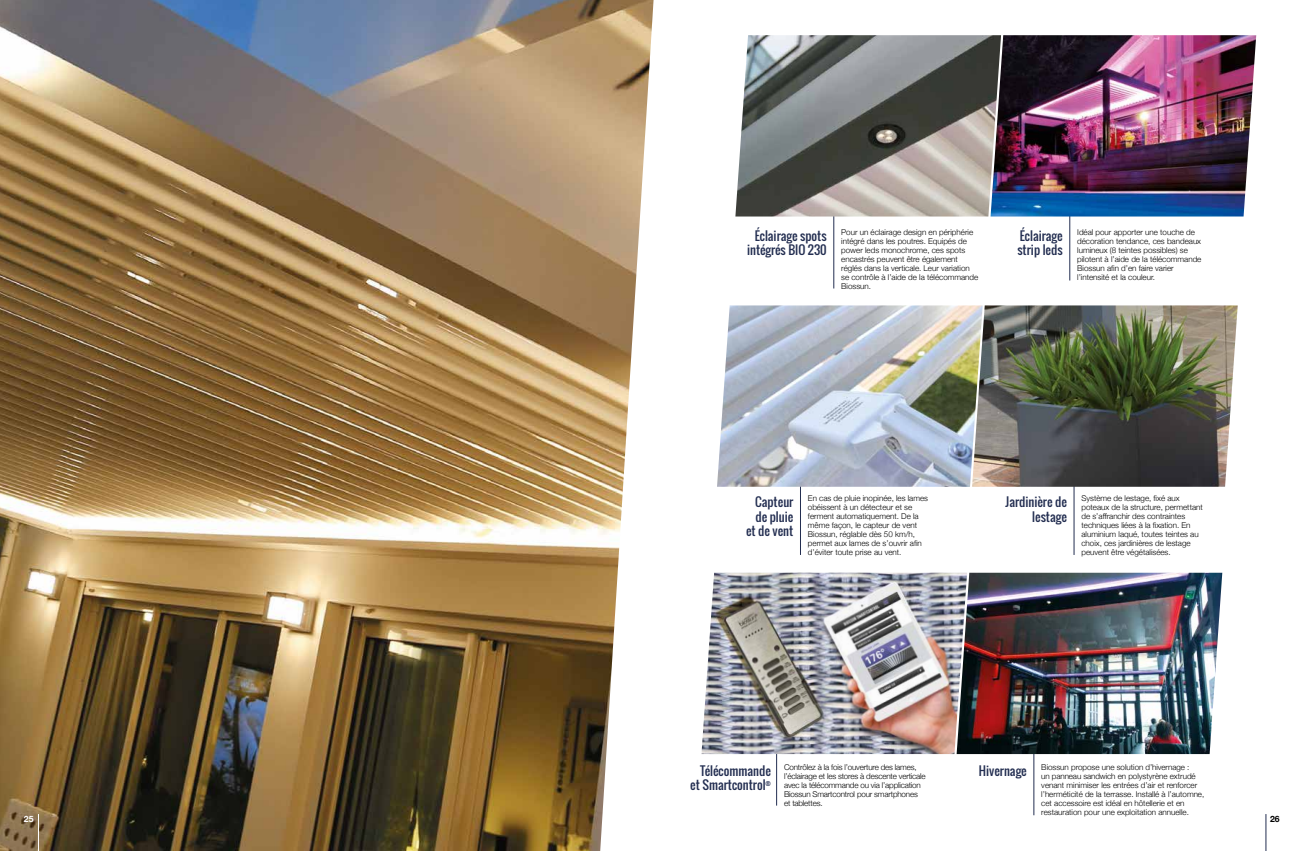
<style>
.page{position:relative;width:1304px;height:851px;background:#fff}
.page>*{position:absolute;margin:0;border:0;box-sizing:border-box;transform-origin:0 0}
.t1{font:12px/14.4px "Oswald";color:#232e51;text-align:right}
.t2{font:700 8.6px "Helvetica Neue";color:#fff}
.t3{font:700 8.6px "Helvetica Neue";color:#000}
.t4{font:300 8px/9px "Helvetica Neue";color:#000}
.t5{font:300 8px/9px "Helvetica Neue";letter-spacing:-.02em;color:#000}
</style>
<div class="page">
<hr style="left:800px;top:479px;width:1px;height:76px;background:#232e51">
<hr style="left:833px;top:212px;width:1px;height:76px;background:#232e51">
<hr style="left:776px;top:747px;width:1px;height:58px;background:#232e51">
<hr style="left:1073px;top:479px;width:1px;height:76px;background:#232e51">
<hr style="left:1069px;top:212px;width:1px;height:68px;background:#232e51">
<hr style="left:1033px;top:747px;width:1px;height:68px;background:#232e51">
<img style="left:0;top:0;width:654px;height:850px">
<img style="left:735px;top:35px;width:256px;height:181px">
<img style="left:717px;top:305px;width:255px;height:181px">
<img style="left:972px;top:305px;width:266px;height:181px">
<img style="left:967px;top:572px;width:255px;height:182px">
<img style="left:991px;top:35px;width:265px;height:181px">
<hr style="left:1265px;top:813px;width:1px;height:37px;background:#232e51">
<hr style="left:38px;top:813px;width:1px;height:37px;background:#fff">
<img style="left:701px;top:572px;width:266px;height:182px">
<h1 class="t1" style="left:747px;top:228px;width:81px">Éclairage spots intégrés BIO 230</h1>
<p class="t4" style="left:841px;top:227px;width:139px">Pour un éclairage design en périphérie intégré dans les poutres. Equipés de power leds monochrome, ces spots encastrés peuvent être également réglés dans la verticale. Leur variation se contrôle à l’aide de la télécommande Biossun.</p>
<h1 class="t1" style="left:1017px;top:228px;width:47px;text-align:left">Éclairage strip leds</h1>
<p class="t4" style="left:1077px;top:227px;width:126px">Idéal pour apporter une touche de décoration tendance, ces bandeaux lumineux (8 teintes possibles) se pilotent à l’aide de la télécommande<br>Biossun afin d’en faire varier l’intensité et la couleur.</p>
<h1 class="t1" style="left:746px;top:494px;width:49px">Capteur de pluie et de vent</h1>
<p class="t4" style="left:808px;top:493px;width:122px">En cas de pluie inopinée, les lames obéissent à un détecteur et se ferment automatiquement. De la même façon, le capteur de vent<br>Biossun, réglable dès 50 km/h, permet aux lames de s’ouvrir afin d’éviter toute prise au vent.</p>
<h1 class="t1" style="left:1006px;top:494px;width:63px">Jardinière de lestage</h1>
<p class="t4" style="left:1081px;top:493px;width:123px">Système de lestage, fixé aux poteaux de la structure, permettant de s’affranchir des contraintes techniques liées à la fixation. En aluminium laqué, toutes teintes au choix, ces jardinières de lestage peuvent être végétalisées.</p>
<p class="t5" style="left:784px;top:762px;width:143px">Contrôlez à la fois l’ouverture des lames, l’éclairage et les stores à descente verticale avec la télécommande ou via l’application Biossun Smartcontrol pour smartphones et tablettes.</p>
<p class="t4" style="left:1041px;top:762px;width:164px">Biossun propose une solution d’hivernage :<br>un panneau sandwich en polystyrène extrudé venant minimiser les entrées d’air et renforcer l’herméticité de la terrasse. Installé à l’automne, cet accessoire est idéal en hôtellerie et en restauration pour une exploitation annuelle.</p>
<h1 class="t1" style="left:690px;top:763px;width:82px">Télécommande et Smartcontrol<sup>®</sup></h1>
<h1 class="t1" style="left:979px;top:763px;width:49px">Hivernage</h1>
<p class="t2" style="left:24px;top:812px;width:11px">25</p>
<p class="t3" style="left:1270px;top:812px;width:11px">26</p>
</div>
